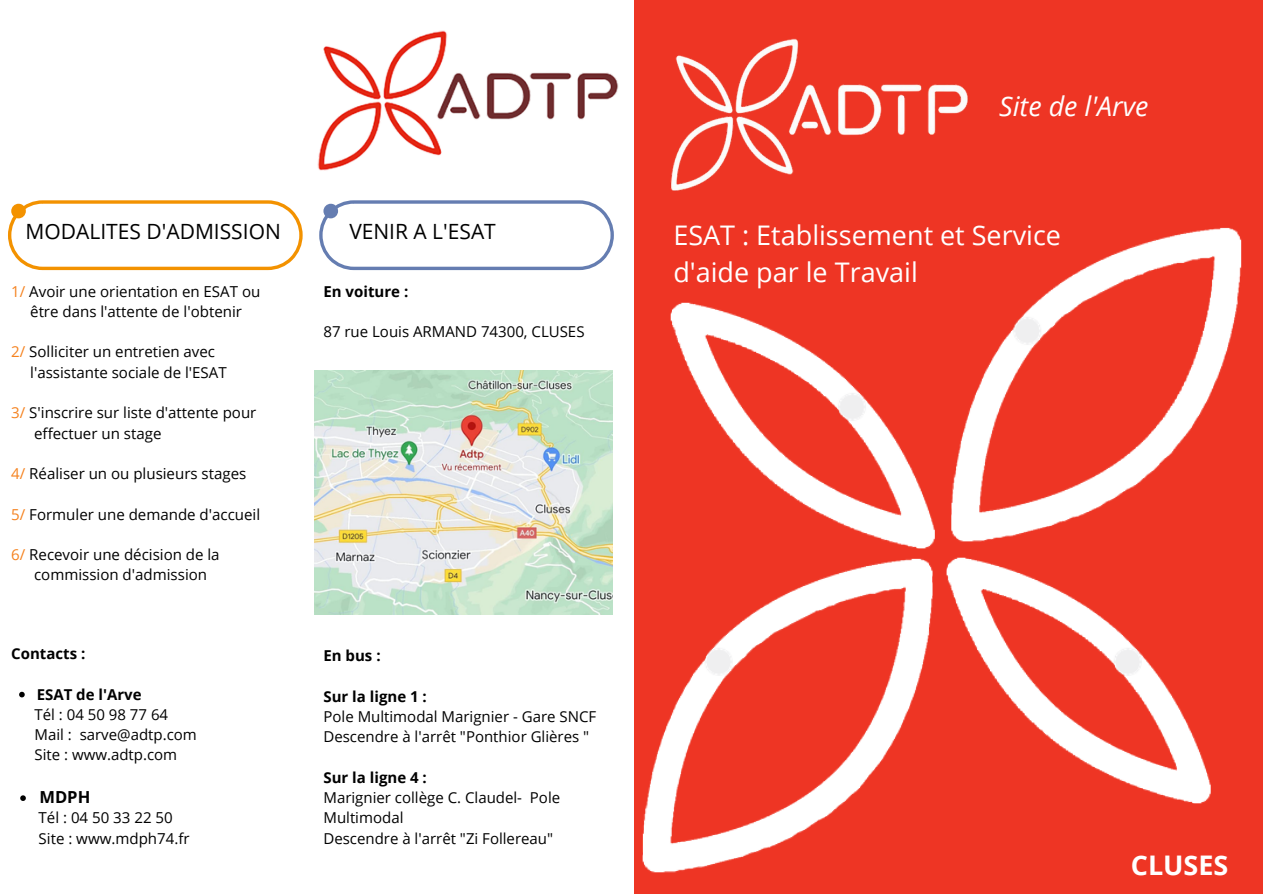
<style>
.page{position:relative;width:1263px;height:894px;background:#fff}
.page>*{position:absolute;margin:0;border:0;box-sizing:border-box;transform-origin:0 0}
.t1{font:27px/37px "Open Sans";color:#fff}
.t2{font:italic 27px "Open Sans";color:#fff}
.t3{font:700 27px "Open Sans";color:#fff}
.t4{font:21px "Open Sans";color:#000}
.t5{font:700 16.5px "Open Sans";color:#000}
.t6{font:15px/20.2px "Open Sans";color:#000}
.t7{font:700 15px "Open Sans";color:#000}
.s1{color:#f5821f}
.s2{color:#fff}
</style>
<div class="page">
<div style="left:634px;top:0;width:629px;height:893px;background:#ee3524"></div>
<img style="left:670px;top:38px;width:298px;height:153px">
<img style="left:642px;top:227px;width:600px;height:646px">
<img style="left:317px;top:30px;width:302px;height:141px">
<svg style="left:319px;top:200px;width:295px;height:70px"></svg>
<img style="left:314px;top:370px;width:298px;height:244px">
<svg style="left:8px;top:200px;width:295px;height:70px"></svg>
<svg style="left:19px;top:691px;width:6px;height:6px"></svg>
<svg style="left:20px;top:795px;width:6px;height:5px"></svg>
<h2 class="t4" style="left:26px;top:216px;width:257px">MODALITES D'ADMISSION</h2>
<h2 class="t4" style="left:349px;top:216px;width:148px">VENIR A L'ESAT</h2>
<p class="t6" style="left:11px;top:280px;width:251px"><span class="s1">1/</span> Avoir une orientation en ESAT ou <span class="s2">vv</span> être dans l'attente de l'obtenir</p>
<p class="t6" style="left:11px;top:341px;width:217px"><span class="s1">2/</span> Solliciter un entretien avec <span class="s2">vv</span> l'assistante sociale de l'ESAT</p>
<p class="t6" style="left:11px;top:402px;width:247px"><span class="s1">3/</span> S'inscrire sur liste d'attente pour <span class="s2">vv</span> effectuer un stage</p>
<p class="t6" style="left:11px;top:463px;width:237px"><span class="s1">4/</span> Réaliser un ou plusieurs stages</p>
<p class="t6" style="left:11px;top:503px;width:250px"><span class="s1">5/</span> Formuler une demande d'accueil</p>
<p class="t6" style="left:11px;top:544px;width:210px"><span class="s1">6/</span> Recevoir une décision de la <span class="s2">vv</span> commission d'admission</p>
<p class="t7" style="left:11px;top:643px;width:76px">Contacts :</p>
<p class="t7" style="left:37px;top:683px;width:106px">ESAT de l'Arve</p>
<p class="t6" style="left:35px;top:703px;width:164px">Tél : 04 50 98 77 64<br>Mail : sarve@adtp.com<br>Site : www.adtp.com</p>
<p class="t5" style="left:39px;top:785px;width:52px">MDPH</p>
<p class="t6" style="left:39px;top:807px;width:153px">Tél : 04 50 33 22 50<br>Site : www.mdph74.fr</p>
<p class="t7" style="left:323px;top:280px;width:86px">En voiture :</p>
<p class="t6" style="left:323px;top:321px;width:263px">87 rue Louis ARMAND 74300, CLUSES</p>
<p class="t7" style="left:323px;top:645px;width:59px">En bus :</p>
<p class="t7" style="left:323px;top:685px;width:105px">Sur la ligne 1 :</p>
<p class="t6" style="left:323px;top:706px;width:274px">Pole Multimodal Marignier - Gare SNCF<br>Descendre à l'arrêt "Ponthior Glières "</p>
<p class="t7" style="left:323px;top:766px;width:105px">Sur la ligne 4 :</p>
<p class="t6" style="left:323px;top:787px;width:238px">Marignier collège C. Claudel- Pole<br>Multimodal<br>Descendre à l'arrêt "Zi Follereau"</p>
<h1 class="t2" style="left:999px;top:87px;width:151px">Site de l'Arve</h1>
<h1 class="t1" style="left:673px;top:216px;width:389px">ESAT : Etablissement et Service d'aide par le Travail</h1>
<h1 class="t3" style="left:1131px;top:846px;width:99px">CLUSES</h1>
</div>
